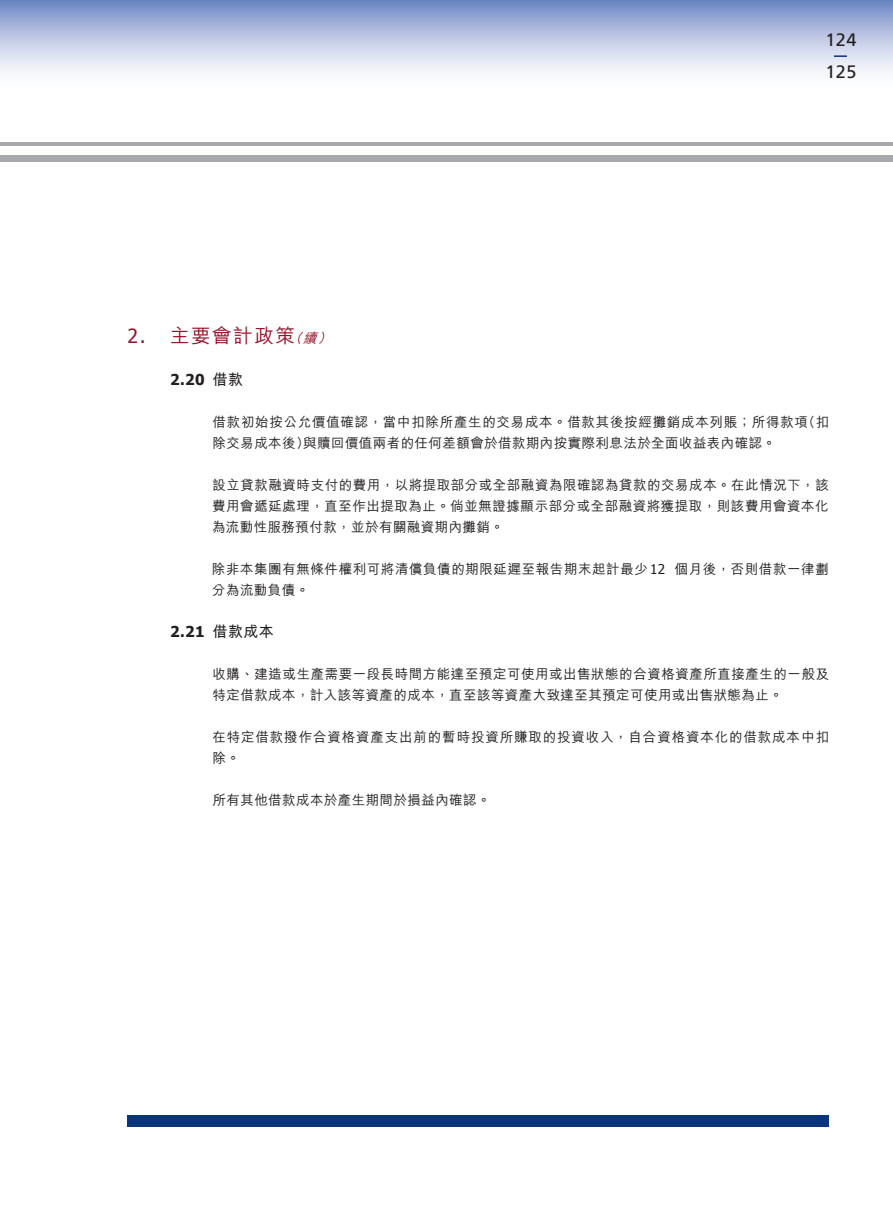
<style>
.page{position:relative;width:893px;height:1212px;background:#fff}
.page>*{position:absolute;margin:0;border:0;box-sizing:border-box;transform-origin:0 0}
.t1{font:500 19.5px "M Hei HK";letter-spacing:.08em;color:#96132a}
.t2{font:18px "Frutiger";letter-spacing:.03em;color:#231f20}
.t3{font:700 15px "Tahoma";color:#231f20}
.t4{font:500 13.5px/21px "M Hei HK";letter-spacing:.04em;color:#231f20}
.t5{font:500 13.5px/21px "M Hei HK";letter-spacing:.065em;color:#231f20}
.s1{font-family:"Tahoma";font-weight:400}
.s2{font-style:italic;font-size:13.5px}
.s3{font-family:"M Hei HK"}
</style>
<div class="page">
<img style="left:0;top:0;width:893px;height:73px">
<div style="left:128px;top:1115px;width:701px;height:12px;background:#08357c"></div>
<svg style="left:834px;top:55px;width:13px;height:2px"></svg>
<div style="left:0;top:155px;width:893px;height:7px;background:#a8a9ad"></div>
<hr style="left:0;top:142px;width:893px;height:4px;background:#a8a9ad">
<h2 class="t2" style="left:825px;top:29px;width:33px">124</h2>
<h2 class="t2" style="left:825px;top:61px;width:33px">125</h2>
<h1 class="t1" style="left:128px;top:321px;width:210px"><span class="s1">2.</span> 主要會計政策<span class="s2">（續）</span></h1>
<p class="t3" style="left:170px;top:369px;width:74px">2.20 <span class="s3">借款</span></p>
<p class="t4" style="left:213px;top:410px;width:618px">借款初始按公允價值確認，當中扣除所產生的交易成本。借款其後按經攤銷成本列賬；所得款項（扣除交易成本後）與贖回價值兩者的任何差額會於借款期內按實際利息法於全面收益表內確認。</p>
<p class="t4" style="left:212px;top:473px;width:618px;text-align:justify">設立貸款融資時支付的費用，以將提取部分或全部融資為限確認為貸款的交易成本。在此情況下，該費用會遞延處理，直至作出提取為止。倘並無證據顯示部分或全部融資將獲提取，則該費用會資本化為流動性服務預付款，並於有關融資期內攤銷。</p>
<p class="t4" style="left:212px;top:557px;width:618px">除非本集團有無條件權利可將清償負債的期限延遲至報告期末起計最少<span class="s1">12</span> 個月後，否則借款一律劃分為流動負債。</p>
<p class="t3" style="left:170px;top:621px;width:105px">2.21 <span class="s3">借款成本</span></p>
<p class="t4" style="left:213px;top:662px;width:618px">收購、建造或生產需要一段長時間方能達至預定可使用或出售狀態的合資格資產所直接產生的一般及特定借款成本，計入該等資產的成本，直至該等資產大致達至其預定可使用或出售狀態為止。</p>
<p class="t5" style="left:212px;top:725px;width:618px">在特定借款撥作合資格資產支出前的暫時投資所賺取的投資收入，自合資格資本化的借款成本中扣除。</p>
<p class="t4" style="left:213px;top:788px;width:279px">所有其他借款成本於產生期間於損益內確認。</p>
</div>
